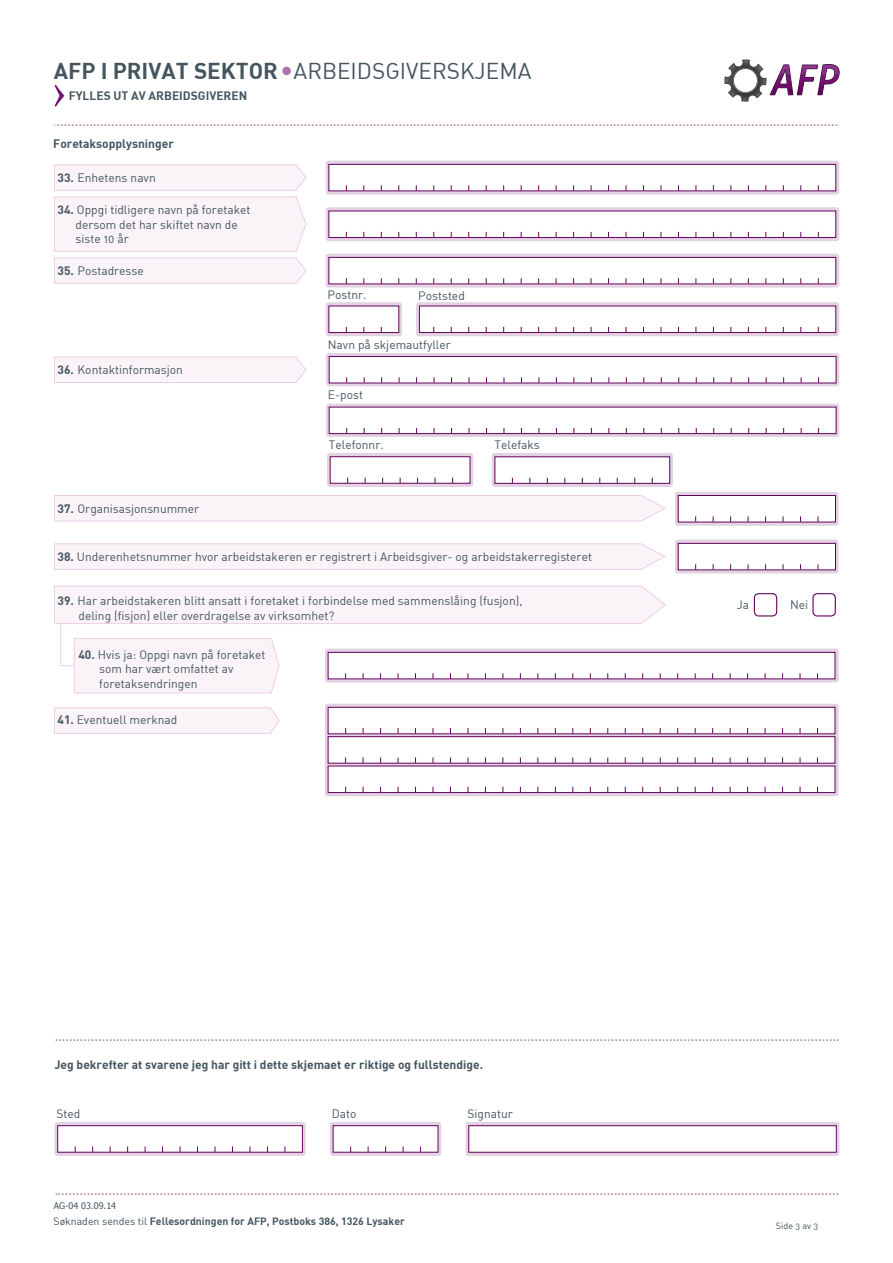
<style>
.page{position:relative;width:893px;height:1263px;background:#fff}
.page>*{position:absolute;margin:0;border:0;box-sizing:border-box;transform-origin:0 0}
.t1{font:22.5px "DIN Regular Alternate";color:#45555f}
.t2{font:12px "Tahoma";color:#56004e}
.t3{font:12px/14.4px "DIN Regular Alternate";color:#45555f}
.t4{font:12px "DIN Bold";color:#45555f}
.t5{font:10.5px "DIN Bold";color:#45555f}
.t6{font:9px "Tahoma";color:#45555f}
.t7{font:9px "DIN Regular Alternate";color:#45555f}
.s1{font-family:"DIN Bold"}
.s2{font-family:"DIN Regular Alternate"}
</style>
<div class="page">
<svg style="left:54px;top:356px;width:253px;height:27px"></svg>
<svg style="left:54px;top:495px;width:612px;height:27px"></svg>
<svg style="left:54px;top:164px;width:253px;height:120px"></svg>
<svg style="left:326px;top:161px;width:513px;height:34px;background:#dbc5d9"></svg>
<svg style="left:326px;top:254px;width:513px;height:34px;background:#dbc5d9"></svg>
<div style="left:326px;top:207px;width:513px;height:34px;background:linear-gradient(to right,#e3d2e2,#e3d1e1);border-radius:3px"></div>
<div style="left:329px;top:165px;width:507px;height:26px;background:#fff"></div>
<div style="left:329px;top:258px;width:507px;height:26px;background:#fff"></div>
<div style="left:329px;top:211px;width:507px;height:26px;background:#fff"></div>
<div style="left:328px;top:164px;width:508px;height:27px;border:1px solid #65035f"></div>
<div style="left:328px;top:257px;width:508px;height:27px;border:1px solid #65035f"></div>
<div style="left:328px;top:211px;width:508px;height:27px;border:1px solid #65035f"></div>
<div style="left:492px;top:453px;width:181px;height:34px;background:#e3d2e2;border-radius:3px"></div>
<div style="left:495px;top:457px;width:175px;height:26px;background:#fff"></div>
<div style="left:494px;top:456px;width:176px;height:28px;border:1px solid #65035f"></div>
<svg style="left:416px;top:302px;width:423px;height:34px;background:#dac3d9"></svg>
<div style="left:326px;top:302px;width:76px;height:34px;background:linear-gradient(to right,#e3d2e2,#e3d2e2);border-radius:3px"></div>
<div style="left:419px;top:306px;width:417px;height:26px;background:#fff"></div>
<div style="left:329px;top:306px;width:70px;height:26px;background:#fff"></div>
<div style="left:419px;top:306px;width:417px;height:27px;border:1px solid #65035f"></div>
<div style="left:328px;top:306px;width:71px;height:27px;border:1px solid #65035f"></div>
<svg style="left:327px;top:453px;width:146px;height:34px"></svg>
<svg style="left:326px;top:353px;width:513px;height:33px;background:#d7bfd6"></svg>
<svg style="left:326px;top:404px;width:513px;height:33px;background:#d7bfd6"></svg>
<div style="left:330px;top:357px;width:506px;height:26px;background:#fff"></div>
<div style="left:330px;top:407px;width:506px;height:26px;background:#fff"></div>
<div style="left:331px;top:457px;width:139px;height:26px;background:#fff"></div>
<div style="left:329px;top:356px;width:507px;height:27px;border:1px solid #65035f"></div>
<div style="left:329px;top:407px;width:507px;height:27px;border:1px solid #65035f"></div>
<div style="left:330px;top:456px;width:140px;height:28px;border:1px solid #65035f"></div>
<svg style="left:675px;top:492px;width:164px;height:34px"></svg>
<div style="left:679px;top:496px;width:156px;height:26px;background:#fff"></div>
<div style="left:678px;top:495px;width:158px;height:27px;border:1px solid #65035f"></div>
<svg style="left:55px;top:85px;width:9px;height:22px"></svg>
<svg style="left:282px;top:67px;width:9px;height:8px"></svg>
<svg style="left:828px;top:64px;width:11px;height:21px"></svg>
<img style="left:724px;top:59px;width:26px;height:26px">
<svg style="left:725px;top:60px;width:34px;height:38px"></svg>
<img style="left:735px;top:64px;width:93px;height:38px">
<svg style="left:54px;top:543px;width:612px;height:27px"></svg>
<svg style="left:54px;top:707px;width:226px;height:27px"></svg>
<svg style="left:54px;top:585px;width:612px;height:39px"></svg>
<svg style="left:325px;top:648px;width:514px;height:34px;background:#dbc5da"></svg>
<svg style="left:325px;top:704px;width:514px;height:92px;background:#cfb1cd"></svg>
<div style="left:328px;top:653px;width:507px;height:26px;background:#fff"></div>
<div style="left:328px;top:708px;width:507px;height:25px;background:#fff"></div>
<div style="left:328px;top:737px;width:507px;height:26px;background:#fff"></div>
<div style="left:328px;top:766px;width:507px;height:26px;background:#fff"></div>
<div style="left:328px;top:652px;width:507px;height:27px;border:1px solid #65035f"></div>
<div style="left:328px;top:707px;width:507px;height:27px;border:1px solid #65035f"></div>
<div style="left:328px;top:736px;width:507px;height:27px;border:1px solid #65035f"></div>
<div style="left:328px;top:766px;width:507px;height:27px;border:1px solid #65035f"></div>
<svg style="left:675px;top:539px;width:164px;height:35px"></svg>
<div style="left:679px;top:544px;width:156px;height:26px;background:#fff"></div>
<div style="left:678px;top:543px;width:158px;height:27px;border:1px solid #65035f"></div>
<svg style="left:61px;top:638px;width:219px;height:56px"></svg>
<hr style="left:60px;top:624px;width:1px;height:42px;background:#b53b96">
<svg style="left:466px;top:1122px;width:373px;height:34px;background:#d6bdd4"></svg>
<div style="left:469px;top:1126px;width:367px;height:26px;background:#fff"></div>
<div style="left:468px;top:1125px;width:369px;height:27px;border:1px solid #65035f"></div>
<svg style="left:54px;top:1122px;width:252px;height:34px;background:#d8c0d6"></svg>
<div style="left:58px;top:1126px;width:244px;height:26px;background:#fff"></div>
<div style="left:57px;top:1125px;width:246px;height:27px;border:1px solid #65035f"></div>
<svg style="left:330px;top:1122px;width:111px;height:34px"></svg>
<div style="left:334px;top:1126px;width:104px;height:26px;background:#fff"></div>
<div style="left:333px;top:1125px;width:105px;height:27px;border:1px solid #65035f"></div>
<div style="left:754px;top:593px;width:23px;height:23px;border:1px solid #65035f;border-radius:4px"></div>
<div style="left:812px;top:593px;width:24px;height:23px;border:1px solid #65035f;border-radius:4px"></div>
<p class="t1" style="left:54px;top:57px;width:479px"><span class="s1">AFP I PRIVAT SEKTOR</span> ARBEIDSGIVERSKJEMA</p>
<p class="t4" style="left:69px;top:88px;width:180px">FYLLES UT AV ARBEIDSGIVEREN</p>
<p class="t2" style="left:53px;top:113px;width:787px">........................................................................................................................................................................................................................</p>
<p class="t4" style="left:53px;top:136px;width:122px">Foretaksopplysninger</p>
<p class="t3" style="left:58px;top:170px;width:100px"><span class="s1">33.</span> Enhetens navn</p>
<p class="t3" style="left:75px;top:203px;width:176px;text-indent:-18px"><span class="s1">34.</span> Oppgi tidligere navn på foretaket dersom det har skiftet navn de siste 10 år</p>
<p class="t3" style="left:58px;top:263px;width:88px"><span class="s1">35.</span> Postadresse</p>
<p class="t3" style="left:58px;top:363px;width:127px"><span class="s1">36.</span> Kontaktinformasjon</p>
<p class="t3" style="left:58px;top:501px;width:143px"><span class="s1">37.</span> Organisasjonsnummer</p>
<p class="t3" style="left:328px;top:287px;width:40px">Postnr.</p>
<p class="t3" style="left:418px;top:288px;width:48px">Poststed</p>
<p class="t3" style="left:328px;top:337px;width:125px">Navn på skjemautfyller</p>
<p class="t3" style="left:328px;top:387px;width:37px">E-post</p>
<p class="t3" style="left:329px;top:437px;width:56px">Telefonnr.</p>
<p class="t3" style="left:494px;top:437px;width:47px">Telefaks</p>
<p class="t3" style="left:58px;top:549px;width:536px"><span class="s1">38.</span> Underenhetsnummer hvor arbeidstakeren er registrert i Arbeidsgiver- og arbeidstakerregisteret</p>
<p class="t3" style="left:78px;top:593px;width:445px;text-indent:-21px"><span class="s1">39.</span> Har arbeidstakeren blitt ansatt i foretaket i forbindelse med sammenslåing (fusjon), deling (fisjon) eller overdragelse av virksomhet?</p>
<p class="t3" style="left:99px;top:647px;width:168px;text-indent:-21px"><span class="s1">40.</span> Hvis ja: Oppgi navn på foretaket som har vært omfattet av foretaksendringen</p>
<p class="t3" style="left:58px;top:712px;width:121px"><span class="s1">41.</span> Eventuell merknad</p>
<p class="t3" style="left:737px;top:597px;width:14px">Ja</p>
<p class="t3" style="left:790px;top:597px;width:20px">Nei</p>
<p class="t2" style="left:54px;top:1029px;width:787px">........................................................................................................................................................................................................................</p>
<p class="t4" style="left:54px;top:1057px;width:430px">Jeg bekrefter at svarene jeg har gitt i dette skjemaet er riktige og fullstendige.</p>
<p class="t3" style="left:56px;top:1106px;width:25px">Sted</p>
<p class="t3" style="left:332px;top:1106px;width:26px">Dato</p>
<p class="t3" style="left:467px;top:1106px;width:47px">Signatur</p>
<p class="t2" style="left:54px;top:1182px;width:787px">........................................................................................................................................................................................................................</p>
<p class="t6" style="left:54px;top:1200px;width:64px">AG-04 03.09.14</p>
<p class="t5" style="left:54px;top:1214px;width:353px"><span class="s2">Søknaden sendes til</span> Fellesordningen for AFP, Postboks 386, 1326 Lysaker</p>
<p class="t7" style="left:776px;top:1220px;width:43px">Side 3 av 3</p>
</div>
